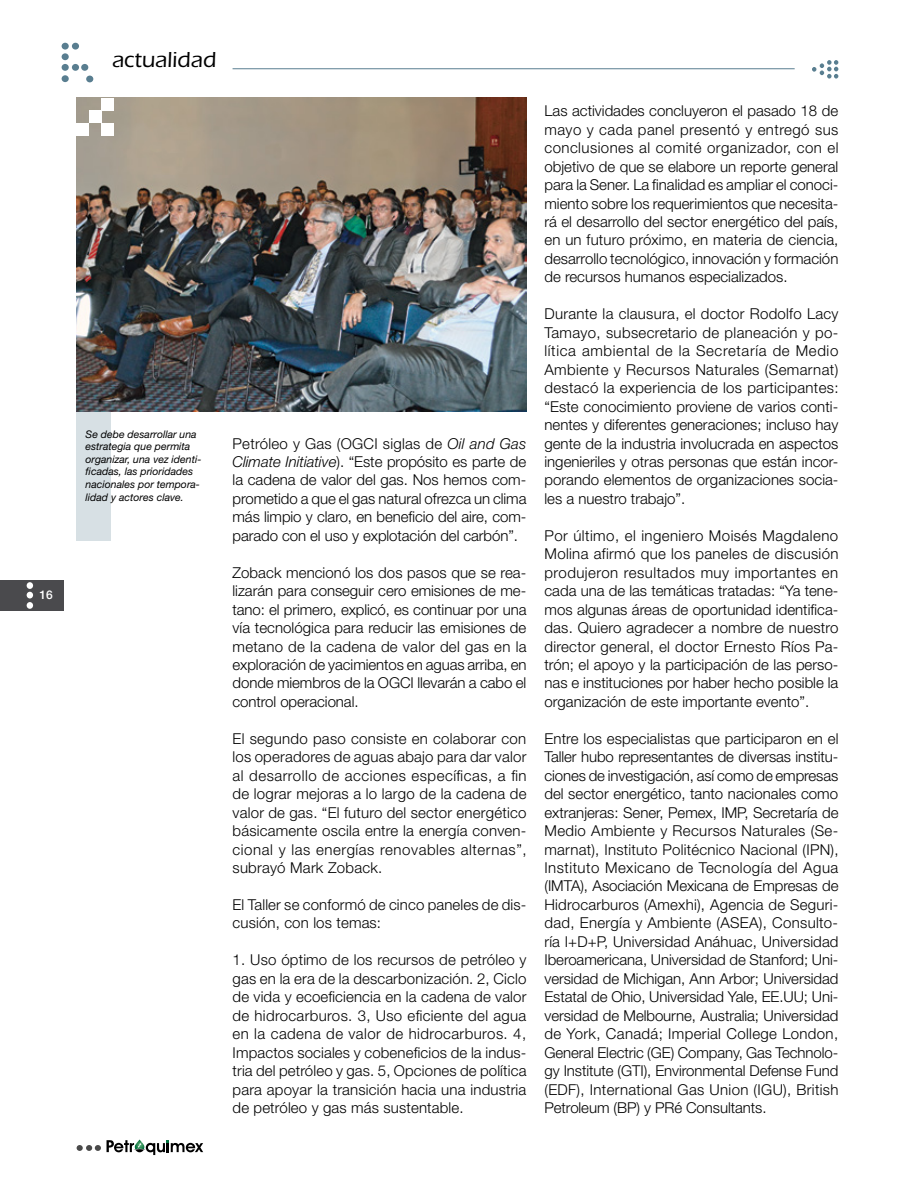
<style>
.page{position:relative;width:915px;height:1191px;background:#fff}
.page>*{position:absolute;margin:0;border:0;box-sizing:border-box;transform-origin:0 0}
.t1{font:500 22.5px "ITC Eras Std";color:#000}
.t2{font:300 15px/18.5px "Helvetica Neue LT Std";color:#000;text-align:justify}
.t3{font:500 12px "Helvetica Neue LT Std";color:#fff}
.t4{font:italic 10.5px/12.6px "Helvetica Neue LT Std";color:#000}
.s1{font-style:italic}
</style>
<div class="page">
<hr style="left:232px;top:68px;width:562px;height:1px;background:#597e90">
<svg style="left:812px;top:60px;width:26px;height:19px"></svg>
<div style="left:62px;top:43px;width:7px;height:7px;background:#597e90;border-radius:50%"></div>
<div style="left:62px;top:53px;width:7px;height:7px;background:#597e90;border-radius:50%"></div>
<div style="left:72px;top:43px;width:7px;height:7px;background:#597e90;border-radius:50%"></div>
<div style="left:62px;top:64px;width:7px;height:7px;background:#597e90;border-radius:50%"></div>
<div style="left:86px;top:76px;width:7px;height:6px;background:#597e90;border-radius:50%"></div>
<div style="left:81px;top:64px;width:7px;height:7px;background:#597e90;border-radius:50%"></div>
<div style="left:62px;top:75px;width:7px;height:7px;background:#597e90;border-radius:50%"></div>
<div style="left:72px;top:64px;width:7px;height:7px;background:#597e90;border-radius:50%"></div>
<div style="left:0;top:580px;width:64px;height:30px;background:#4a4a4d"></div>
<svg style="left:27px;top:592px;width:6px;height:6px"></svg>
<div style="left:27px;top:602px;width:6px;height:7px;background:#fff;border-radius:50%"></div>
<div style="left:27px;top:582px;width:6px;height:7px;background:#fff;border-radius:50%"></div>
<svg style="left:77px;top:1139px;width:126px;height:16px"></svg>
<img style="left:77px;top:98px;width:449px;height:313px">
<div style="left:89px;top:110px;width:12px;height:13px;background:#fff"></div>
<div style="left:101px;top:123px;width:13px;height:13px;background:#fff"></div>
<div style="left:101px;top:98px;width:13px;height:13px;background:#fff"></div>
<div style="left:77px;top:123px;width:12px;height:13px;background:#fff"></div>
<div style="left:77px;top:411px;width:34px;height:130px;background:#d7e0e4"></div>
<p class="t3" style="left:40px;top:588px;width:15px">16</p>
<h1 class="t1" style="left:112px;top:47px;width:106px">actualidad</h1>
<p class="t4" style="left:86px;top:427px;width:117px">Se debe desarrollar una estrategia que permita organizar, una vez identi&shy;ficadas, las prioridades nacionales por tempora&shy;lidad y actores clave.</p>
<p class="t2" style="left:232px;top:433px;width:295px">Petróleo y Gas (OGCI siglas de <span class="s1">Oil and Gas Climate Initiative</span>). “Este propósito es parte de la cadena de valor del gas. Nos hemos com&shy;prometido a que el gas natural ofrezca un clima más limpio y claro, en beneficio del aire, com&shy;parado con el uso y explotación del carbón”.</p>
<p class="t2" style="left:232px;top:563px;width:295px">Zoback mencionó los dos pasos que se rea&shy;lizarán para conseguir cero emisiones de me&shy;tano: el primero, explicó, es continuar por una vía tecnológica para reducir las emisiones de metano de la cadena de valor del gas en la exploración de yacimientos en aguas arriba, en donde miembros de la OGCI llevarán a cabo el control operacional.</p>
<p class="t2" style="left:232px;top:729px;width:295px">El segundo paso consiste en colaborar con los operadores de aguas abajo para dar valor al desarrollo de acciones específicas, a fin de lograr mejoras a lo largo de la cadena de valor de gas. “El futuro del sector energético básicamente oscila entre la energía conven&shy;cional y las energías renovables alternas”, subrayó Mark Zoback.</p>
<p class="t2" style="left:232px;top:895px;width:295px">El Taller se conformó de cinco paneles de dis&shy;cusión, con los temas:</p>
<p class="t2" style="left:232px;top:950px;width:295px">1. Uso óptimo de los recursos de petróleo y gas en la era de la descarbonización. 2, Ciclo de vida y ecoeficiencia en la cadena de valor de hidrocarburos. 3, Uso eficiente del agua en la cadena de valor de hidrocarburos. 4, Impactos sociales y cobeneficios de la indus&shy;tria del petróleo y gas. 5, Opciones de política para apoyar la transición hacia una industria de petróleo y gas más sustentable.</p>
<p class="t2" style="left:544px;top:101px;width:295px">Las actividades concluyeron el pasado 18 de mayo y cada panel presentó y entregó sus conclusiones al comité organizador, con el objetivo de que se elabore un reporte general para la Sener. La finalidad es ampliar el conoci&shy;miento sobre los requerimientos que necesita&shy;rá el desarrollo del sector energético del país, en un futuro próximo, en materia de ciencia, desarrollo tecnológico, innovación y formación de recursos humanos especializados.</p>
<p class="t2" style="left:544px;top:304px;width:295px">Durante la clausura, el doctor Rodolfo Lacy Tamayo, subsecretario de planeación y po&shy;lítica ambiental de la Secretaría de Medio Ambiente y Recursos Naturales (Semarnat) destacó la experiencia de los participantes: “Este conocimiento proviene de varios conti&shy;nentes y diferentes generaciones; incluso hay gente de la industria involucrada en aspectos ingenieriles y otras personas que están incor&shy;porando elementos de organizaciones socia&shy;les a nuestro trabajo”.</p>
<p class="t2" style="left:544px;top:526px;width:295px">Por último, el ingeniero Moisés Magdaleno Molina afirmó que los paneles de discusión produjeron resultados muy importantes en cada una de las temáticas tratadas: “Ya tene&shy;mos algunas áreas de oportunidad identifica&shy;das. Quiero agradecer a nombre de nuestro director general, el doctor Ernesto Ríos Pa&shy;trón; el apoyo y la participación de las perso&shy;nas e instituciones por haber hecho posible la organización de este importante evento”.</p>
<p class="t2" style="left:544px;top:729px;width:295px">Entre los especialistas que participaron en el Taller hubo representantes de diversas institu&shy;ciones de investigación, así como de empresas del sector energético, tanto nacionales como extranjeras: Sener, Pemex, IMP, Secretaría de Medio Ambiente y Recursos Naturales (Se&shy;marnat), Instituto Politécnico Nacional (IPN), Instituto Mexicano de Tecnología del Agua (IMTA), Asociación Mexicana de Empresas de Hidrocarburos (Amexhi), Agencia de Seguri&shy;dad, Energía y Ambiente (ASEA), Consulto&shy;ría I+D+P, Universidad Anáhuac, Universidad Iberoamericana, Universidad de Stanford; Uni&shy;versidad de Michigan, Ann Arbor; Universidad Estatal de Ohio, Universidad Yale, EE.UU; Uni&shy;versidad de Melbourne, Australia; Universidad de York, Canadá; Imperial College London, General Electric (GE) Company, Gas Technolo&shy;gy Institute (GTI), Environmental Defense Fund (EDF), International Gas Union (IGU), British Petroleum (BP) y PRé Consultants.</p>
</div>
